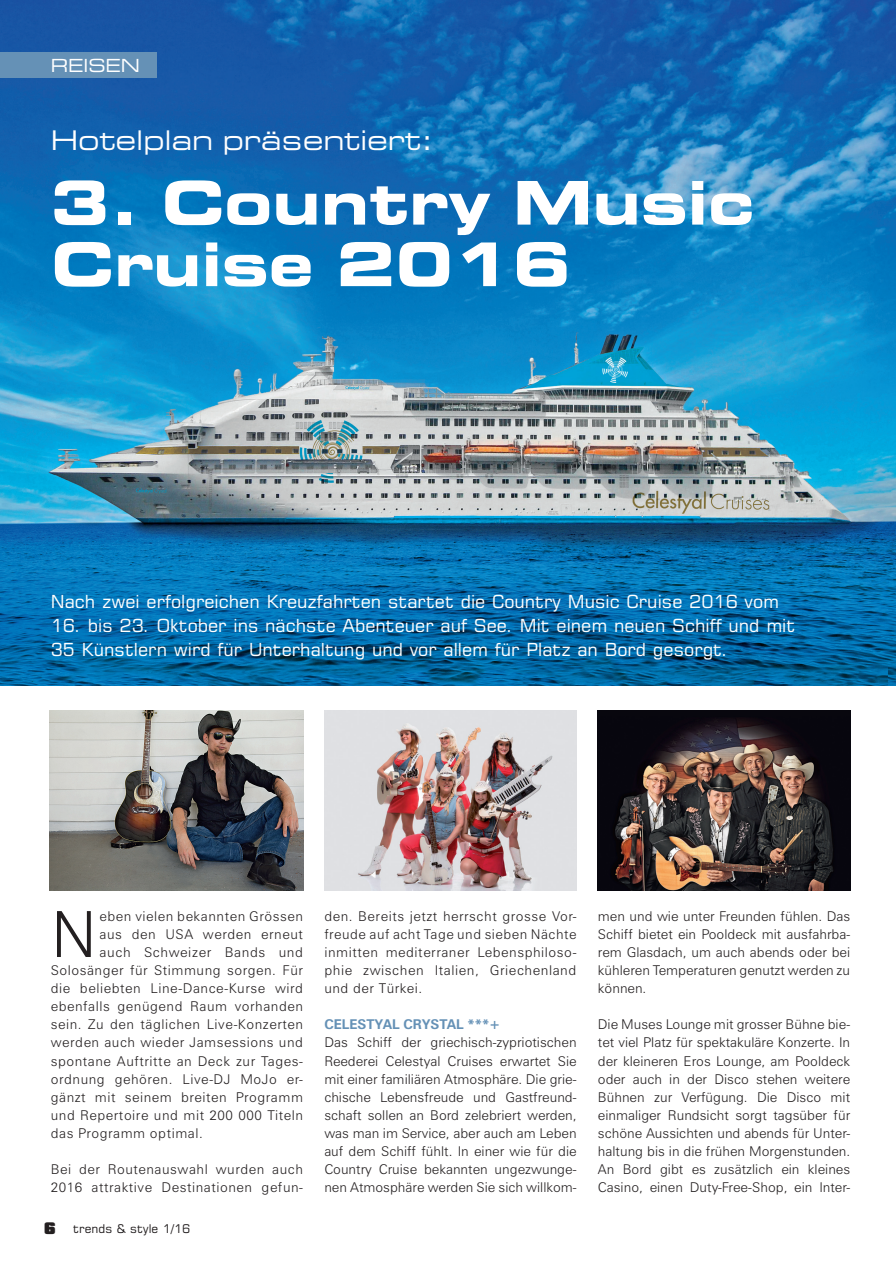
<style>
.page{position:relative;width:896px;height:1261px;background:#fff}
.page>*{position:absolute;margin:0;border:0;box-sizing:border-box;transform-origin:0 0}
.t1{font:300 63.75px "Zurich BT";color:#231f20}
.t2{font:700 expanded 60px/61.5px "Square 721 BT";color:#fff}
.t3{font:expanded 27px "Square 721 BT";color:#fff}
.t4{font:18px/24px "Square 721 BT";color:#fff}
.t5{font:expanded 18px "Square 721 BT";color:#fff}
.t6{font:300 13.5px/18.1px "Zurich BT";letter-spacing:.04em;color:#231f20;text-align:justify}
.t7{font:700 13.5px "Zurich BT";color:#6591b6}
.t8{font:12px "Square 721 BT";color:#231f20}
.s1{font-family:"Compacta BT";font-weight:900;font-size:14.25px}
</style>
<div class="page">
<img style="left:0;top:0;width:896px;height:685px">
<div style="left:0;top:52px;width:157px;height:25px;background:#6591b6"></div>
<img style="left:50px;top:710px;width:253px;height:181px">
<img style="left:324px;top:710px;width:253px;height:181px">
<img style="left:598px;top:710px;width:252px;height:181px">
<h3 class="t5" style="left:51px;top:55px;width:91px">REISEN</h3>
<h3 class="t3" style="left:51px;top:124px;width:384px">Hotelplan präsentiert:</h3>
<h2 class="t2" style="left:51px;top:179px;width:705px">3. Country Music<br>Cruise 2016</h2>
<h3 class="t4" style="left:51px;top:589px;width:730px">Nach zwei erfolgreichen Kreuzfahrten startet die Country Music Cruise 2016 vom</h3>
<h3 class="t4" style="left:51px;top:613px;width:746px">16. bis 23. Oktober ins nächste Abenteuer auf See. Mit einem neuen Schiff und mit<br>35 Künstlern wird für Unterhaltung und vor allem für Platz an Bord gesorgt.</h3>
<h1 class="t1" style="left:51px;top:897px;width:48px">N</h1>
<p class="t6" style="left:100px;top:907px;width:205px">eben vielen bekannten Grössen</p>
<p class="t6" style="left:100px;top:925px;width:205px">aus den USA werden erneut</p>
<p class="t6" style="left:100px;top:943px;width:205px">auch Schweizer Bands und</p>
<p class="t6" style="left:51px;top:961px;width:254px">Solosänger für Stimmung sorgen. Für</p>
<p class="t6" style="left:51px;top:979px;width:254px">die beliebten Line-Dance-Kurse wird</p>
<p class="t6" style="left:51px;top:997px;width:254px">ebenfalls genügend Raum vorhanden</p>
<p class="t6" style="left:51px;top:1015px;width:254px">sein. Zu den täglichen Live-Konzerten</p>
<p class="t6" style="left:51px;top:1033px;width:254px">werden auch wieder Jamsessions und</p>
<p class="t6" style="left:51px;top:1051px;width:254px">spontane Auftritte an Deck zur Tages-</p>
<p class="t6" style="left:51px;top:1070px;width:254px">ordnung gehören. Live-DJ MoJo er-</p>
<p class="t6" style="left:51px;top:1088px;width:254px">gänzt mit seinem breiten Programm</p>
<p class="t6" style="left:51px;top:1106px;width:254px">und Repertoire und mit 200 000 Titeln</p>
<p class="t6" style="left:51px;top:1124px;width:154px">das Programm optimal.</p>
<p class="t6" style="left:51px;top:1160px;width:254px">Bei der Routenauswahl wurden auch<br>2016 attraktive Destinationen gefun-</p>
<p class="t8" style="left:44px;top:1221px;width:148px"><span class="s1">6</span> trends &amp; style 1/16</p>
<p class="t6" style="left:324px;top:907px;width:254px">den. Bereits jetzt herrscht grosse Vor&shy;freude auf acht Tage und sieben Nächte inmitten mediterraner Lebensphiloso&shy;phie zwischen Italien, Griechenland und der Türkei.</p>
<p class="t7" style="left:324px;top:1014px;width:178px">CELESTYAL CRYSTAL ***+</p>
<p class="t6" style="left:324px;top:1033px;width:254px">Das Schiff der griechisch-zypriotischen Reederei Celestyal Cruises erwartet Sie mit einer familiären Atmosphäre. Die grie&shy;chische Lebensfreude und Gastfreund&shy;schaft sollen an Bord zelebriert werden, was man im Service, aber auch am Leben auf dem Schiff fühlt. In einer wie für die Country Cruise bekannten ungezwunge&shy;nen Atmosphäre werden Sie sich willkom-</p>
<p class="t6" style="left:598px;top:907px;width:254px">men und wie unter Freunden fühlen. Das Schiff bietet ein Pooldeck mit ausfahrba&shy;rem Glasdach, um auch abends oder bei kühleren Temperaturen genutzt werden zu können.</p>
<p class="t6" style="left:598px;top:1015px;width:254px">Die Muses Lounge mit grosser Bühne bie&shy;tet viel Platz für spektakuläre Konzerte. In der kleineren Eros Lounge, am Pooldeck oder auch in der Disco stehen weitere Bühnen zur Verfügung. Die Disco mit einmaliger Rundsicht sorgt tagsüber für schöne Aussichten und abends für Unter&shy;haltung bis in die frühen Morgenstunden.<br>An Bord gibt es zusätzlich ein kleines Casino, einen Duty-Free-Shop, ein Inter-</p>
</div>
